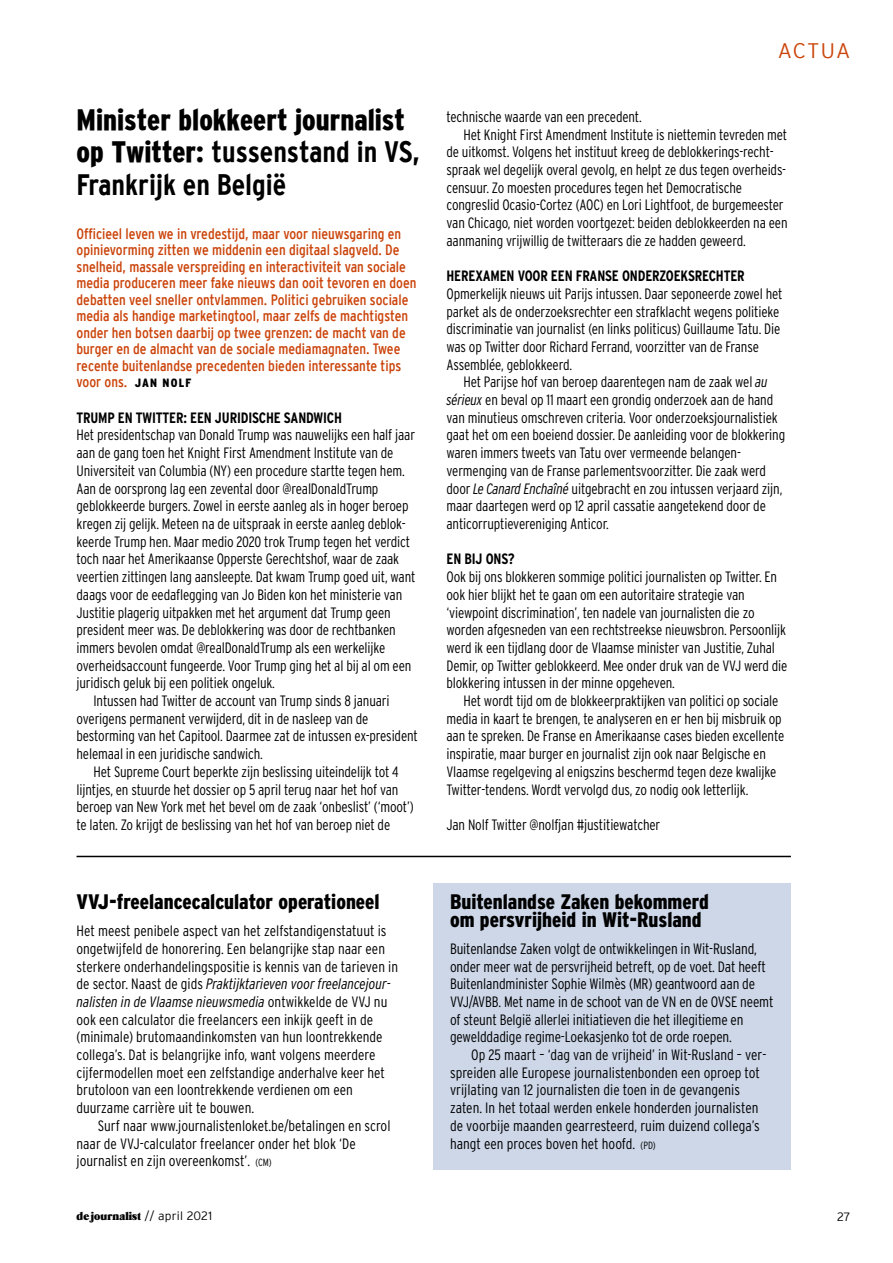
<style>
.page{position:relative;width:893px;height:1263px;background:#fff}
.page>*{position:absolute;margin:0;border:0;box-sizing:border-box;transform-origin:0 0}
.t1{font:900 condensed 29.55px/32.5px "Interstate";color:#000}
.t2{font:900 21px/17.7px "Interstate Condensed";color:#000}
.t3{font:300 21px "Interstate";letter-spacing:.05em;color:#cb440b}
.t4{font:300 15px/17.7px "Interstate Condensed";letter-spacing:-.01em;color:#000}
.t5{font:condensed 15px/16.5px "Interstate";color:#cb440b}
.t6{font:700 15px "Interstate Condensed";letter-spacing:-.01em;color:#000}
.t7{font:12px "Caslon Black SH";letter-spacing:.01em;color:#000}
.t8{font:300 12px "Interstate";color:#000}
.s1{font-weight:700}
.s2{font-style:italic}
.s3{font-family:"Interstate Condensed";font-weight:900;font-stretch:normal;font-size:12px;color:#000}
.s4{font-size:10.5px}
.s5{font-family:"Interstate";font-weight:300}
</style>
<div class="page">
<div style="left:433px;top:883px;width:358px;height:286px;background:#cdd7e8"></div>
<hr style="left:77px;top:856px;width:714px;height:1px;background:#000">
<h2 class="t3" style="left:778px;top:39px;width:74px">ACTUA</h2>
<h1 class="t1" style="left:77px;top:103px;width:345px">Minister blokkeert journalist op Twitter: <span class="s1">tussenstand in VS,<br>Frankrijk en België</span></h1>
<p class="t4" style="left:446px;top:108px;width:197px">technische waarde van een precedent.</p>
<p class="t4" style="left:463px;top:125px;width:325px">Het Knight First Amendment Institute is niettemin tevreden met</p>
<p class="t4" style="left:446px;top:143px;width:329px">de uitkomst. Volgens het instituut kreeg de deblokkerings-recht-</p>
<p class="t4" style="left:446px;top:161px;width:341px">spraak wel degelijk overal gevolg, en helpt ze dus tegen overheids-</p>
<p class="t4" style="left:446px;top:178px;width:297px">censuur. Zo moesten procedures tegen het Democratische</p>
<p class="t4" style="left:446px;top:196px;width:339px">congreslid Ocasio-Cortez (AOC) en Lori Lightfoot, de burgemeester</p>
<p class="t4" style="left:446px;top:214px;width:343px">van Chicago, niet worden voortgezet: beiden deblokkeerden na een</p>
<p class="t4" style="left:446px;top:231px;width:301px">aanmaning vrijwillig de twitteraars die ze hadden geweerd.</p>
<p class="t6" style="left:446px;top:267px;width:300px">HEREXAMEN VOOR EEN FRANSE ONDERZOEKSRECHTER</p>
<p class="t4" style="left:446px;top:285px;width:338px">Opmerkelijk nieuws uit Parijs intussen. Daar seponeerde zowel het parket als de onderzoeksrechter een strafklacht wegens politieke discriminatie van journalist (en links politicus) Guillaume Tatu. Die was op Twitter door Richard Ferrand, voorzitter van de Franse Assemblée, geblokkeerd.</p>
<p class="t4" style="left:446px;top:373px;width:340px;text-indent:17px">Het Parijse hof van beroep daarentegen nam de zaak wel <span class="s2">au sérieux</span> en beval op 11 maart een grondig onderzoek aan de hand van minutieus omschreven criteria. Voor onderzoeksjournalistiek gaat het om een boeiend dossier. De aanleiding voor de blokkering waren immers tweets van Tatu over vermeende belangen&shy;vermenging van de Franse parlementsvoorzitter. Die zaak werd door <span class="s2">Le Canard Enchaîné</span> uitgebracht en zou intussen verjaard zijn, maar daartegen werd op 12 april cassatie aangetekend door de anticorruptievereniging Anticor.</p>
<p class="t6" style="left:446px;top:551px;width:70px">EN BIJ ONS?</p>
<p class="t4" style="left:446px;top:568px;width:342px">Ook bij ons blokkeren sommige politici journalisten op Twitter. En ook hier blijkt het te gaan om een autoritaire strategie van ‘viewpoint discrimination’, ten nadele van journalisten die zo worden afgesneden van een rechtstreekse nieuwsbron. Persoonlijk werd ik een tijdlang door de Vlaamse minister van Justitie, Zuhal Demir, op Twitter geblokkeerd. Mee onder druk van de VVJ werd die blokkering intussen in der minne opgeheven.</p>
<p class="t4" style="left:446px;top:692px;width:339px;text-indent:17px">Het wordt tijd om de blokkeerpraktijken van politici op sociale media in kaart te brengen, te analyseren en er hen bij misbruik op aan te spreken. De Franse en Amerikaanse cases bieden excellente inspiratie, maar burger en journalist zijn ook naar Belgische en Vlaamse regelgeving al enigszins beschermd tegen deze kwalijke Twitter-tendens. Wordt vervolgd dus, zo nodig ook letterlijk.</p>
<p class="t4" style="left:446px;top:816px;width:215px">Jan Nolf Twitter @nolfjan #justitiewatcher</p>
<p class="t5" style="left:77px;top:225px;width:341px">Officieel leven we in vredestijd, maar voor nieuwsgaring en opinievorming zitten we middenin een digitaal slagveld. De snelheid, massale verspreiding en interactiviteit van sociale media produceren meer fake nieuws dan ooit tevoren en doen debatten veel sneller ontvlammen. Politici gebruiken sociale media als handige marketingtool, maar zelfs de machtigsten onder hen botsen daarbij op twee grenzen: de macht van de burger en de almacht van de sociale mediamagnaten. Twee recente buitenlandse precedenten bieden interessante tips voor ons. <span class="s3">JAN NOLF</span></p>
<p class="t6" style="left:77px;top:409px;width:267px">TRUMP EN TWITTER: EEN JURIDISCHE SANDWICH</p>
<p class="t4" style="left:77px;top:426px;width:340px">Het presidentschap van Donald Trump was nauwelijks een half jaar</p>
<p class="t4" style="left:77px;top:444px;width:318px">aan de gang toen het Knight First Amendment Institute van de</p>
<p class="t4" style="left:77px;top:462px;width:330px">Universiteit van Columbia (NY) een procedure startte tegen hem.</p>
<p class="t4" style="left:77px;top:479px;width:303px">Aan de oorsprong lag een zevental door @realDonaldTrump</p>
<p class="t4" style="left:77px;top:497px;width:333px">geblokkeerde burgers. Zowel in eerste aanleg als in hoger beroep</p>
<p class="t4" style="left:77px;top:515px;width:331px">kregen zij gelijk. Meteen na de uitspraak in eerste aanleg deblok-</p>
<p class="t4" style="left:77px;top:532px;width:335px">keerde Trump hen. Maar medio 2020 trok Trump tegen het verdict</p>
<p class="t4" style="left:77px;top:550px;width:324px">toch naar het Amerikaanse Opperste Gerechtshof, waar de zaak</p>
<p class="t4" style="left:77px;top:568px;width:340px">veertien zittingen lang aansleepte. Dat kwam Trump goed uit, want</p>
<p class="t4" style="left:77px;top:585px;width:327px">daags voor de eedaflegging van Jo Biden kon het ministerie van</p>
<p class="t4" style="left:77px;top:603px;width:316px">Justitie plagerig uitpakken met het argument dat Trump geen</p>
<p class="t4" style="left:77px;top:621px;width:321px">president meer was. De deblokkering was door de rechtbanken</p>
<p class="t4" style="left:77px;top:639px;width:310px">immers bevolen omdat @realDonaldTrump als een werkelijke</p>
<p class="t4" style="left:77px;top:656px;width:336px">overheidsaccount fungeerde. Voor Trump ging het al bij al om een</p>
<p class="t4" style="left:77px;top:674px;width:200px">juridisch geluk bij een politiek ongeluk.</p>
<p class="t4" style="left:94px;top:692px;width:298px">Intussen had Twitter de account van Trump sinds 8 januari</p>
<p class="t4" style="left:77px;top:709px;width:293px">overigens permanent verwijderd, dit in de nasleep van de</p>
<p class="t4" style="left:77px;top:727px;width:343px">bestorming van het Capitool. Daarmee zat de intussen ex-president</p>
<p class="t4" style="left:77px;top:745px;width:188px">helemaal in een juridische sandwich.</p>
<p class="t4" style="left:94px;top:762px;width:307px">Het Supreme Court beperkte zijn beslissing uiteindelijk tot 4</p>
<p class="t4" style="left:77px;top:780px;width:323px">lijntjes, en stuurde het dossier op 5 april terug naar het hof van</p>
<p class="t4" style="left:77px;top:798px;width:339px">beroep van New York met het bevel om de zaak ‘onbeslist’ (‘moot’)</p>
<p class="t4" style="left:77px;top:816px;width:315px">te laten. Zo krijgt de beslissing van het hof van beroep niet de</p>
<h2 class="t2" style="left:77px;top:893px;width:305px">VVJ-freelancecalculator operationeel</h2>
<p class="t4" style="left:77px;top:922px;width:323px">Het meest penibele aspect van het zelfstandigenstatuut is ongetwijfeld de honorering. Een belangrijke stap naar een sterkere onderhandelingspositie is kennis van de tarieven in de sector. Naast de gids <span class="s2">Praktijktarieven voor freelancejour&shy;nalisten in de Vlaamse nieuwsmedia</span> ontwikkelde de VVJ nu ook een calculator die freelancers een inkijk geeft in de (minimale) brutomaandinkomsten van hun loontrekkende collega’s. Dat is belangrijke info, want volgens meerdere cijfermodellen moet een zelfstandige anderhalve keer het brutoloon van een loontrekkende verdienen om een duurzame carrière uit te bouwen.</p>
<p class="t4" style="left:77px;top:1116px;width:316px;text-indent:21px">Surf naar www.journalistenloket.be/betalingen en scrol naar de VVJ-calculator freelancer onder het blok ‘De journalist en zijn overeenkomst’. <span class="s4">(CM)</span></p>
<h2 class="t2" style="left:450px;top:893px;width:260px">Buitenlandse Zaken bekommerd om persvrijheid in Wit-Rusland</h2>
<p class="t4" style="left:450px;top:939px;width:325px">Buitenlandse Zaken volgt de ontwikkelingen in Wit-Rusland, onder meer wat de persvrijheid betreft, op de voet. Dat heeft Buitenlandminister Sophie Wilmès (MR) geantwoord aan de VVJ/AVBB. Met name in de schoot van de VN en de OVSE neemt of steunt België allerlei initiatieven die het illegitieme en gewelddadige regime-Loekasjenko tot de orde roepen.</p>
<p class="t4" style="left:450px;top:1046px;width:318px;text-indent:21px">Op 25 maart – ‘dag van de vrijheid’ in Wit-Rusland – ver&shy;spreiden alle Europese journalistenbonden een oproep tot vrijlating van 12 journalisten die toen in de gevangenis zaten. In het totaal werden enkele honderden journalisten de voorbije maanden gearresteerd, ruim duizend collega’s hangt een proces boven het hoofd. <span class="s4">(PD)</span></p>
<p class="t7" style="left:77px;top:1210px;width:137px">de journalist <span class="s5">// april 2021</span></p>
<p class="t8" style="left:837px;top:1210px;width:15px">27</p>
</div>
